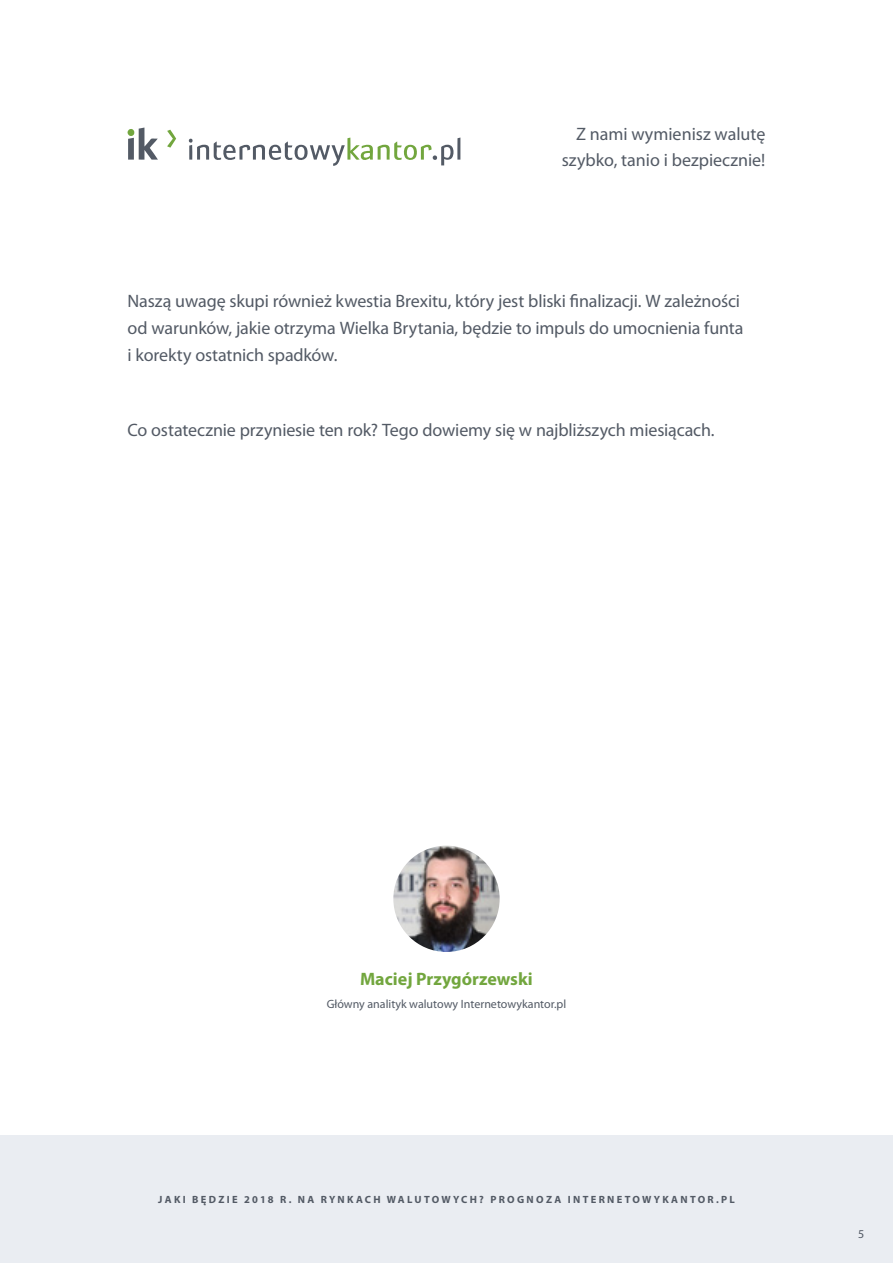
<style>
.page{position:relative;width:893px;height:1263px;background:#fff}
.page>*{position:absolute;margin:0;border:0;box-sizing:border-box;transform-origin:0 0}
.t1{font:18px/27px "Myriad Pro";letter-spacing:-.005em;color:#535a65;text-align:right}
.t2{font:700 18px "Myriad Pro";color:#72a63e}
.t3{font:12px "Myriad Pro";color:#535a65}
.t4{font:700 10.5px "Myriad Pro";letter-spacing:.22em;color:#535a65}
</style>
<div class="page">
<div style="left:0;top:1135px;width:893px;height:128px;background:#eaedf2"></div>
<img style="left:393px;top:846px;width:107px;height:106px;border-radius:53px">
<svg style="left:167px;top:130px;width:9px;height:18px"></svg>
<svg style="left:128px;top:128px;width:30px;height:32px"></svg>
<svg style="left:188px;top:138px;width:272px;height:28px"></svg>
<p class="t1" style="left:562px;top:121px;width:205px;line-height:25.8px">Z nami wymienisz walutę szybko, tanio i bezpiecznie!</p>
<p class="t1" style="left:128px;top:288px;width:617px;text-align:left">Naszą uwagę skupi również kwestia Brexitu, który jest bliski finalizacji. W zależności od warunków, jakie otrzyma Wielka Brytania, będzie to impuls do umocnienia funta i korekty ostatnich spadków.</p>
<p class="t1" style="left:128px;top:417px;width:589px">Co ostatecznie przyniesie ten rok? Tego dowiemy się w najbliższych miesiącach.</p>
<p class="t2" style="left:360px;top:969px;width:174px">Maciej Przygórzewski</p>
<p class="t3" style="left:327px;top:997px;width:241px">Główny analityk walutowy Internetowykantor.pl</p>
<p class="t4" style="left:158px;top:1193px;width:578px">JAKI BĘDZIE 2018 R. NA RYNKACH WALUTOWYCH? PROGNOZA INTERNETOWYKANTOR.PL</p>
<p class="t3" style="left:858px;top:1227px;width:8px">5</p>
</div>
